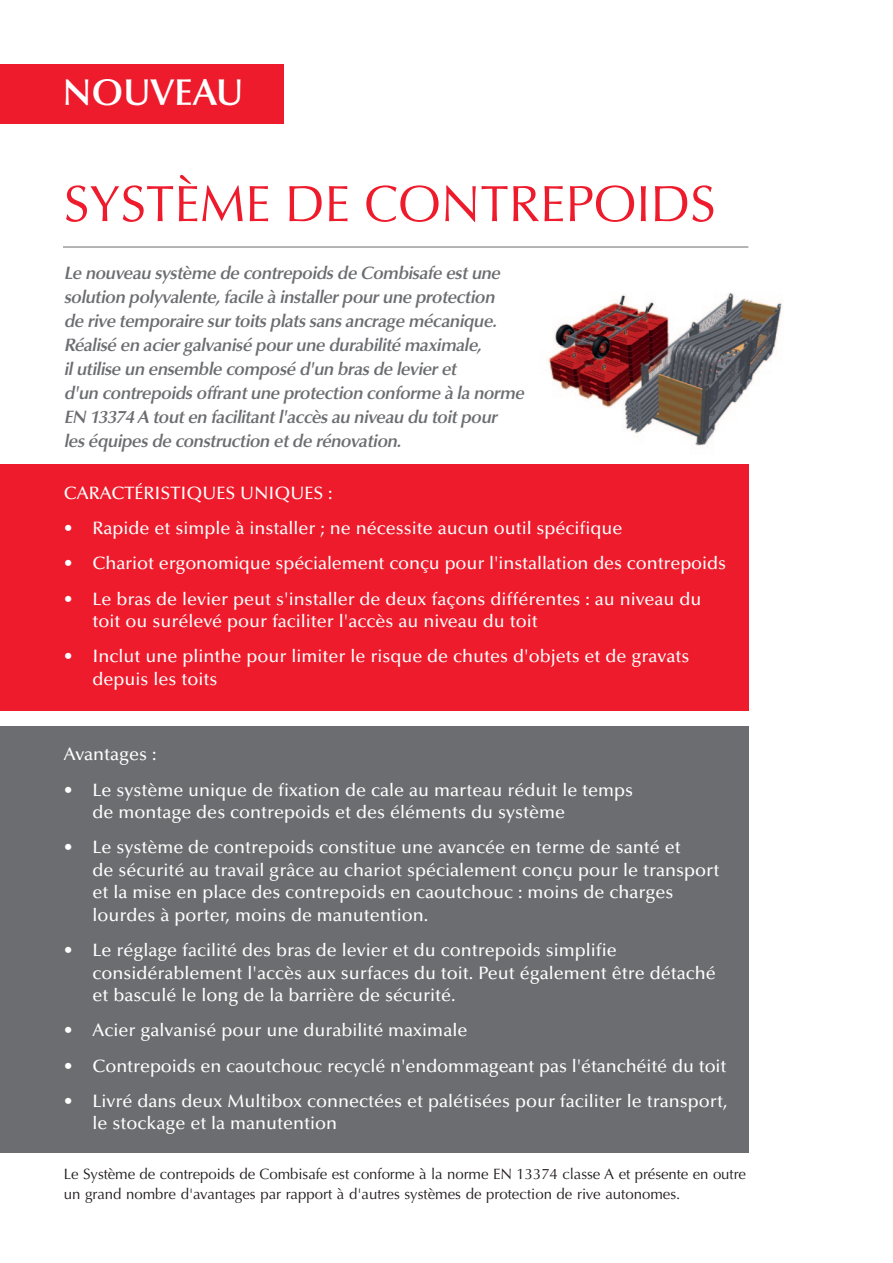
<style>
.page{position:relative;width:893px;height:1263px;background:#fff}
.page>*{position:absolute;margin:0;border:0;box-sizing:border-box;transform-origin:0 0}
.t1{font:51px "Optima LT Std";color:#ee1b2c}
.t2{font:600 37.5px "Optima LT Std";color:#fff}
.t3{font:500 18px/22.5px "Optima LT Std";color:#fff}
.t4{font:italic 600 18px/24px "Optima LT Std";color:#6c6d70}
.t5{font:15px/19.5px "Optima LT Std";letter-spacing:-.005em;color:#231f20}
</style>
<div class="page">
<img style="left:547px;top:292px;width:236px;height:154px">
<hr style="left:63px;top:247px;width:685px;height:1px;background:#6c6d70">
<div style="left:0;top:64px;width:283px;height:59px;background:#ee1b2c"></div>
<div style="left:0;top:464px;width:748px;height:247px;background:#ee1b2c"></div>
<div style="left:0;top:726px;width:748px;height:426px;background:#6c6d70"></div>
<h2 class="t2" style="left:63px;top:71px;width:182px">NOUVEAU</h2>
<h1 class="t1" style="left:64px;top:174px;width:653px">SYSTÈME DE CONTREPOIDS</h1>
<p class="t4" style="left:64px;top:261px;width:466px">Le nouveau système de contrepoidsde Combisafe estune solution polyvalente,facile à installerpourune protection<br>de rive temporaire surtoitsplatssansancrage mécanique.<br>Réalisé en aciergalvanisé pourune durabilité maximale, ilutilise un ensemble composé d'un brasde levieret<br>d'un contrepoidsoffrantune protection conforme à la norme EN 13374 A touten facilitantl'accèsau niveau du toitpour leséquipesde construction etde rénovation.</p>
<p class="t3" style="left:64px;top:482px;width:270px">Caractéristiqu es u niqu es :</p>
<p class="t3" style="left:64px;top:517px;width:560px">• Rapide et simple à installer ; ne nécessite aucun outil spécifique</p>
<p class="t3" style="left:64px;top:552px;width:664px">• Chariot ergonomique spécialement conçu pour l'installation des contrepoids</p>
<p class="t3" style="left:93px;top:588px;width:610px;text-indent:-29px">• Le bras de levier peut s'installer de deux façons différentes : au niveau du toit ou surélevé pour faciliter l'accès au niveau du toit</p>
<p class="t3" style="left:93px;top:645px;width:598px;text-indent:-29px">• Inclut une plinthe pour limiter le risque de chutes d'objets et de gravats depuis les toits</p>
<p class="t3" style="left:64px;top:743px;width:94px">Avantages :</p>
<p class="t3" style="left:93px;top:779px;width:542px;text-indent:-29px">• Le système unique de fixation de cale au marteau réduit le temps de montage des contrepoids et des éléments du système</p>
<p class="t3" style="left:93px;top:836px;width:628px;text-indent:-29px">• Le système de contrepoids constitue une avancée en terme de santé et<br>de sécurité au travail grâce au chariot spécialement conçu pour le transport et la mise en place des contrepoids en caoutchouc : moins de charges lourdes à porter, moins de manutention.</p>
<p class="t3" style="left:93px;top:939px;width:625px;text-indent:-29px">• Le réglage facilité des bras de levier et du contrepoids simplifie considérablement l'accès aux surfaces du toit. Peut également être détaché et basculé le long de la barrière de sécurité.</p>
<p class="t3" style="left:64px;top:1019px;width:405px">• Acier galvanisé pour une durabilité maximale</p>
<p class="t3" style="left:64px;top:1055px;width:664px">• Contrepoids en caoutchouc recyclé n'endommageant pas l'étanchéité du toit</p>
<p class="t3" style="left:93px;top:1090px;width:637px;text-indent:-29px">• Livré dans deux Multibox connectées et palétisées pour faciliter le transport, le stockage et la manutention</p>
<p class="t5" style="left:64px;top:1164px;width:684px">Le Système de contrepoids de Combisafe est conforme à la norme EN 13374 classe A et présente en outre un grand nombre d'avantages par rapport à d'autres systèmes de protection de rive autonomes.</p>
</div>
